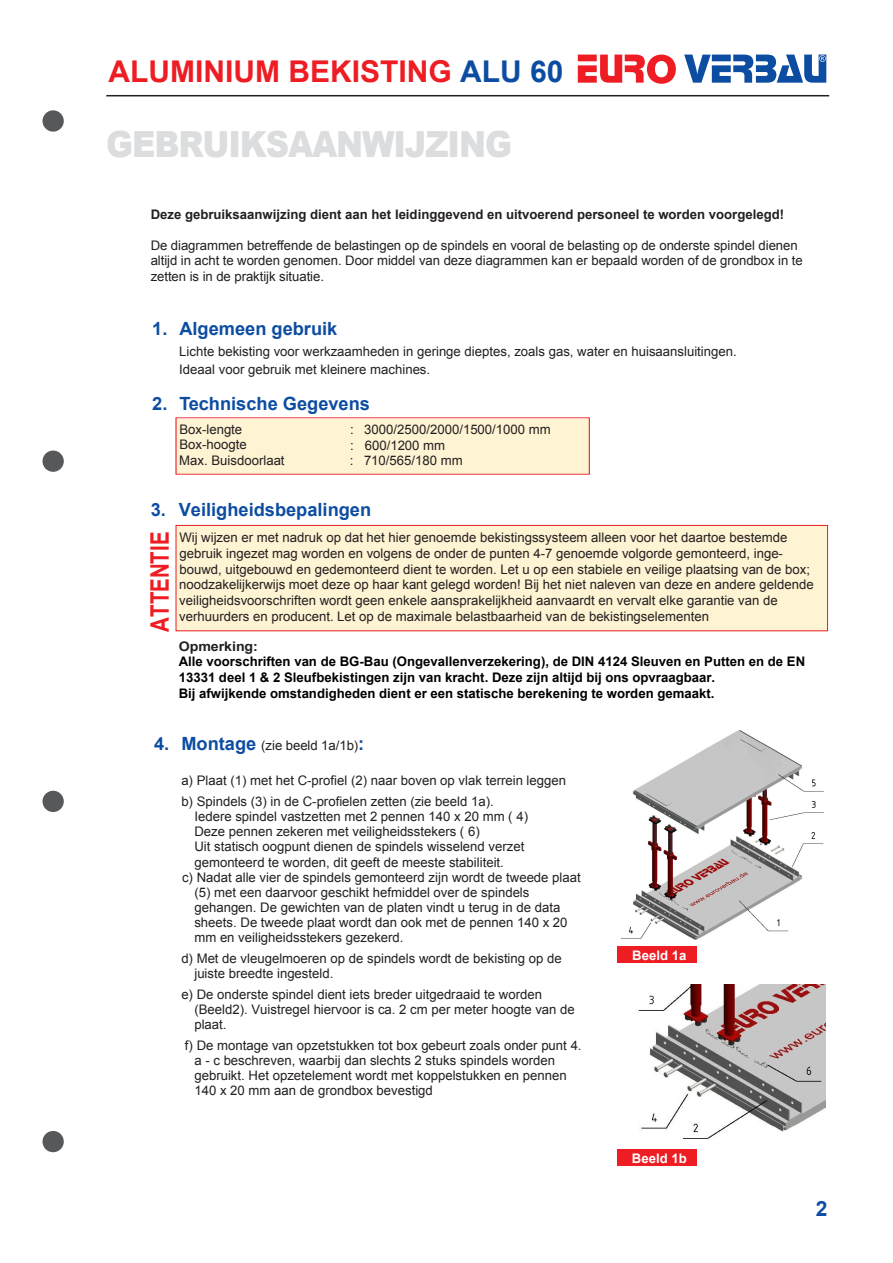
<style>
.page{position:relative;width:893px;height:1263px;background:#fff}
.page>*{position:absolute;margin:0;border:0;box-sizing:border-box;transform-origin:0 0}
.t1{font:900 36px "Arial";letter-spacing:-.035em;color:#dcdddf;scale:.9 1}
.t2{font:700 30px "Arial";color:#ee1d23}
.t3{font:700 25.5px "Arial";color:#ee1d23;scale:.8 1}
.t4{font:700 21px "Arial";color:#0d4da1}
.t5{font:700 18.15px "Arial";color:#0d4da1}
.t6{font:13.2px/15.8px "Arial";color:#231f20}
.t7{font:700 13.2px/15.8px "Arial";color:#000}
.t8{font:700 13.2px "Arial";color:#231f20}
.t9{font:13.2px/15.8px "Arial";color:#231f20}
.t10{font:700 13.2px "Arial";color:#fff}
.t11{font:700 13.2px "Arial";color:#231f20;scale:1.08 1}
.s1{color:#0d4da1}
.s2{font-style:inherit}
.s3{font-weight:700;font-size:18.15px;color:#0d4da1}
</style>
<div class="page">
<svg style="left:684px;top:55px;width:142px;height:28px"></svg>
<svg style="left:578px;top:55px;width:98px;height:29px"></svg>
<div style="left:43px;top:110px;width:21px;height:22px;background:#57585a;border-radius:50%"></div>
<div style="left:43px;top:451px;width:21px;height:21px;background:#57585a;border-radius:50%"></div>
<div style="left:43px;top:791px;width:21px;height:21px;background:#57585a;border-radius:50%"></div>
<div style="left:43px;top:1131px;width:21px;height:21px;background:#57585a;border-radius:50%"></div>
<hr style="left:106px;top:95px;width:723px;height:1px;background:#231f20">
<div style="left:177px;top:419px;width:412px;height:55px;background:#fef3d2"></div>
<div style="left:177px;top:526px;width:650px;height:104px;background:#fef3d2"></div>
<div style="left:175px;top:525px;width:653px;height:106px;border:1px solid #ee1d23"></div>
<div style="left:617px;top:946px;width:80px;height:17px;background:#ee1d23"></div>
<div style="left:617px;top:1149px;width:80px;height:17px;background:#ee1d23"></div>
<img style="left:638px;top:984px;width:188px;height:155px">
<img style="left:620px;top:730px;width:204px;height:210px">
<h2 class="t2" style="left:108px;top:51px;width:457px">ALUMINIUM BEKISTING <span class="s1">ALU 60</span></h2>
<h1 class="t1" style="left:106px;top:118px;width:452px">GEBRUIKSAANWIJZING</h1>
<p class="t8" style="left:151px;top:205px;width:635px">Deze gebruiksaanwijzing dient aan het leidinggevend en uitvoerend personeel te worden voorgelegd!</p>
<p class="t6" style="left:151px;top:237px;width:654px">De diagrammen betreffende de belastingen op de spindels en vooral de belasting op de onderste spindel dienen altijd in acht te worden genomen. Door middel van deze diagrammen kan er bepaald worden of de grondbox in te zetten is in de praktijk situatie.</p>
<h3 class="t5" style="left:152px;top:316px;width:187px">1. <span class="s2">Al</span>gemeen gebruik</h3>
<p class="t6" style="left:179px;top:342px;width:559px;line-height:18.8px">Lichte bekisting voor werkzaamheden in geringe dieptes, zoals gas, water en huisaansluitingen.<br>Ideaal voor gebruik met kleinere machines.</p>
<h3 class="t5" style="left:152px;top:391px;width:219px">2. <span class="s2">Technische</span> Gegevens</h3>
<p class="t6" style="left:179px;top:421px;width:69px;line-height:15.1px"><span class="s2">Box</span>-lengte<br><span class="s2">Box</span>-hoogte</p>
<p class="t9" style="left:350px;top:422px;width:202px">: 3000/2500/2000/1500/1000 <span class="s2">mm : 600/1200 mm</span></p>
<p class="t6" style="left:179px;top:453px;width:107px"><span class="s2">Max.</span> Buisdoorlaat</p>
<p class="t9" style="left:350px;top:453px;width:114px">: 710/565/180 mm</p>
<h3 class="t5" style="left:151px;top:498px;width:222px"><span class="s2">3.</span> Veiligheidsbepalingen</h3>
<h3 class="t3" style="left:143px;top:632px;width:126px;rotate:-90deg"><span class="s2">A</span>TTENTIE</h3>
<p class="t6" style="left:179px;top:530px;width:636px">Wij wijzen er met nadruk op dat het hier genoemde bekistingssysteem alleen voor het daartoe bestemde gebruik ingezet mag worden en volgens de onder de punten 4-7 genoemde volgorde gemonteerd, inge&shy;bouwd, uitgebouwd en gedemonteerd dient te worden. Let u op een stabiele en veilige plaatsing van de box; noodzakelijkerwijs moet deze op haar kant gelegd worden! Bij het niet naleven van deze en andere geldende veiligheidsvoorschriften wordt geen enkele aansprakelijkheid aanvaardt en vervalt elke garantie van de verhuurders en producent. Let op de maximale belastbaarheid van de bekistingselementen</p>
<p class="t11" style="left:179px;top:637px;width:75px">Opmerking:</p>
<p class="t7" style="left:179px;top:654px;width:628px">Alle voorschriften van de BG-Bau (Ongevallenverzekering), de DIN 4124 Sleuven en Putten en de EN<br>13331 deel 1 &amp; 2 Sleufbekistingen zijn van kracht. Deze zijn altijd bij ons opvraagbaar.<br>Bij afwijkende omstandigheden dient er een statische berekening te worden gemaakt.</p>
<p class="t6" style="left:154px;top:737px;width:212px"><span class="s3">4.</span> <span class="s3">Mont</span><span class="s3">age</span> <span class="s2">(</span>zie beeld <span class="s2">1a/1b)</span><span class="s3">:</span></p>
<p class="t6" style="left:181px;top:770px;width:386px;line-height:21px">a) <span class="s2">Pl</span>aat (1) met het C-profiel (2) naar boven op vlak terrein leggen b) <span class="s2">S</span>pindels (3) in de C-profielen zetten <span class="s2">(</span>zie beeld <span class="s2">1a).</span></p>
<p class="t6" style="left:194px;top:808px;width:335px">Iedere spindel vastzetten met 2 pennen 140 x 20 mm ( 4)</p>
<p class="t6" style="left:194px;top:824px;width:287px">Deze pennen zekeren met veiligheidsstekers ( 6)</p>
<p class="t6" style="left:194px;top:839px;width:331px">Uit statisch oogpunt dienen de spindels wisselend verzet</p>
<p class="t6" style="left:194px;top:854px;width:311px">gemonteerd te worden, dit geeft de meeste stabiliteit.</p>
<p class="t6" style="left:182px;top:869px;width:400px">c) <span class="s2">N</span>adat alle vier de spindels gemonteerd zijn wordt de tweede plaat</p>
<p class="t6" style="left:194px;top:884px;width:337px"><span class="s2">(5)</span> met een daarvoor geschikt hefmiddel over de spindels</p>
<p class="t6" style="left:194px;top:899px;width:367px">gehangen<span class="s2">. D</span>e gewichten van de platen vindt u terug in de data</p>
<p class="t6" style="left:194px;top:914px;width:375px">sheets. <span class="s2">D</span>e tweede plaat wordt dan ook met de pennen 140 x 20</p>
<p class="t6" style="left:194px;top:929px;width:211px">mm en veiligheidsstekers gezekerd.</p>
<p class="t6" style="left:194px;top:951px;width:369px;line-height:15.1px;text-indent:-13px">d) <span class="s2">M</span>et de vleugelmoeren op de spindels wordt de bekisting op de juiste breedte ingesteld.</p>
<p class="t6" style="left:194px;top:987px;width:382px;line-height:15.1px;text-indent:-13px">e) De onderste spindel dient iets breder uitgedraaid te worden <span class="s2">(B</span>eeld<span class="s2">2).</span> Vuistregel hiervoor is ca. 2 cm per meter hoogte van de plaat.</p>
<p class="t6" style="left:194px;top:1038px;width:389px;line-height:15px;text-indent:-9px">f) De montage van opzetstukken tot box gebeurt zoals onder punt <span class="s2">4. a - c bes</span>chreven<span class="s2">, w</span>aarbij dan slechts 2 stuks spindels worden gebruikt. Het opzetelement wordt met koppelstukken en pennen 140 x 20 mm aan de grondbox bevestigd</p>
<p class="t10" style="left:632px;top:946px;width:56px"><span class="s2">B</span>eeld <span class="s2">1a</span></p>
<p class="t10" style="left:632px;top:1149px;width:56px"><span class="s2">B</span>eeld <span class="s2">1b</span></p>
<h3 class="t4" style="left:816px;top:1194px;width:13px">2</h3>
</div>
